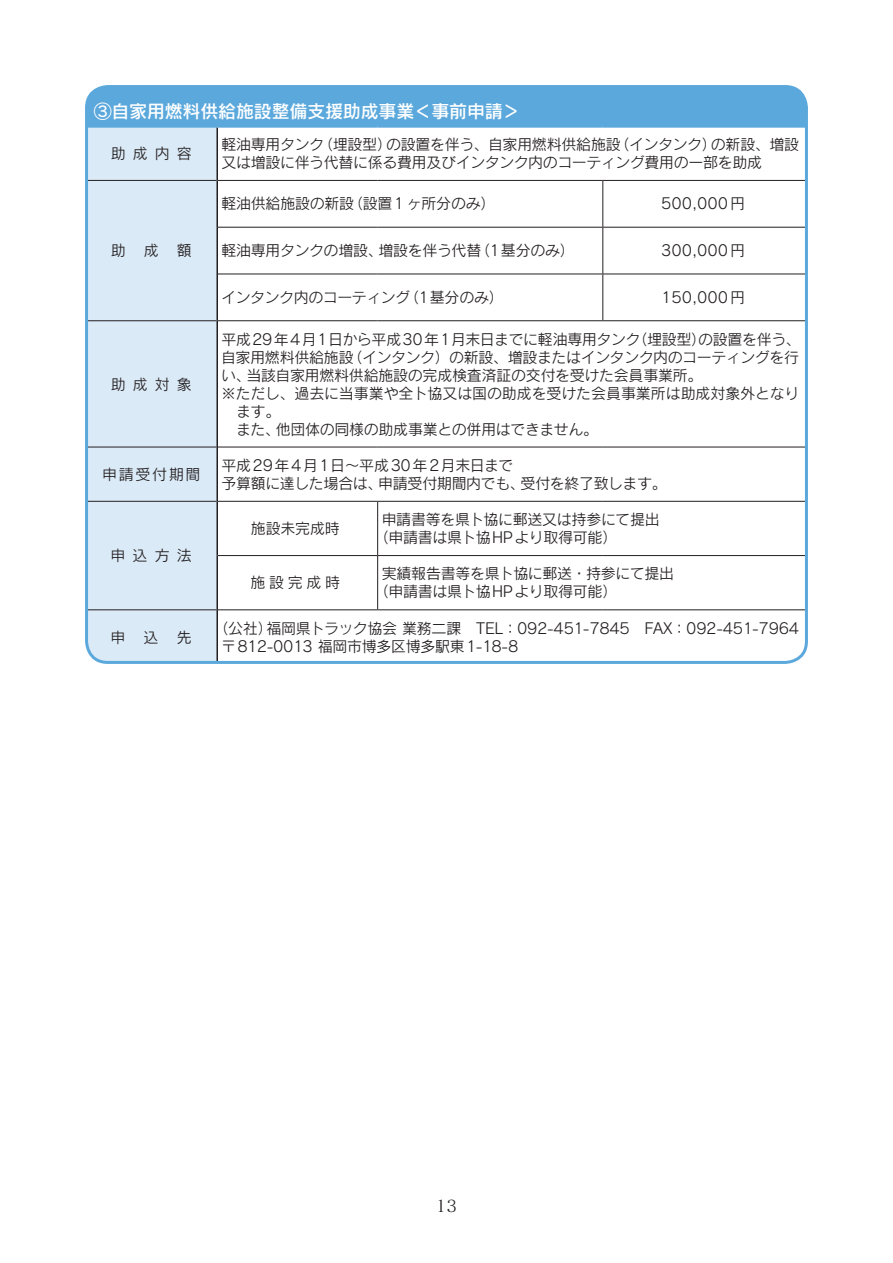
<style>
.page{position:relative;width:893px;height:1263px;background:#fff}
.page>*{position:absolute;margin:0;border:0;box-sizing:border-box;transform-origin:0 0}
.t1{font:18px "Rodin Pro DB";letter-spacing:-.01em;color:#fff}
.t2{font:16.5px "Matisse Pro M";color:#231f20}
.t3{font:15px/18px "Rodin Pro M";letter-spacing:-.02em;color:#231f20}
.t4{font:15px "Rodin Pro M";letter-spacing:.06em;color:#231f20}
</style>
<div class="page">
<div style="left:87px;top:87px;width:719px;height:39px;background:#5ba8dc"></div>
<div style="left:88px;top:128px;width:128px;height:533px;background:#dbeaf7"></div>
<svg style="left:218px;top:179px;width:587px;height:482px"></svg>
<hr style="left:87px;top:180px;width:129px;height:1px;background:#231f20">
<hr style="left:87px;top:320px;width:129px;height:1px;background:#231f20">
<hr style="left:218px;top:180px;width:160px;height:1px;background:#231f20">
<hr style="left:378px;top:180px;width:225px;height:1px;background:#231f20">
<hr style="left:603px;top:180px;width:203px;height:1px;background:#231f20">
<hr style="left:602px;top:181px;width:1px;height:46px;background:#231f20">
<hr style="left:218px;top:227px;width:160px;height:1px;background:#231f20">
<hr style="left:378px;top:227px;width:225px;height:1px;background:#231f20">
<hr style="left:218px;top:274px;width:160px;height:1px;background:#231f20">
<hr style="left:378px;top:274px;width:225px;height:1px;background:#231f20">
<hr style="left:218px;top:320px;width:160px;height:1px;background:#231f20">
<hr style="left:378px;top:320px;width:225px;height:1px;background:#231f20">
<hr style="left:603px;top:227px;width:203px;height:1px;background:#231f20">
<hr style="left:602px;top:228px;width:1px;height:46px;background:#231f20">
<hr style="left:603px;top:274px;width:203px;height:1px;background:#231f20">
<hr style="left:602px;top:274px;width:1px;height:46px;background:#231f20">
<hr style="left:603px;top:320px;width:203px;height:1px;background:#231f20">
<hr style="left:87px;top:447px;width:129px;height:1px;background:#231f20">
<hr style="left:87px;top:501px;width:129px;height:1px;background:#231f20">
<hr style="left:218px;top:447px;width:160px;height:1px;background:#231f20">
<hr style="left:378px;top:447px;width:225px;height:1px;background:#231f20">
<hr style="left:603px;top:447px;width:203px;height:1px;background:#231f20">
<hr style="left:218px;top:501px;width:160px;height:1px;background:#231f20">
<hr style="left:378px;top:501px;width:225px;height:1px;background:#231f20">
<hr style="left:377px;top:502px;width:1px;height:53px;background:#231f20">
<hr style="left:603px;top:501px;width:203px;height:1px;background:#231f20">
<hr style="left:218px;top:555px;width:160px;height:1px;background:#231f20">
<hr style="left:378px;top:555px;width:225px;height:1px;background:#231f20">
<hr style="left:377px;top:556px;width:1px;height:53px;background:#231f20">
<hr style="left:603px;top:555px;width:203px;height:1px;background:#231f20">
<hr style="left:87px;top:609px;width:129px;height:1px;background:#231f20">
<hr style="left:218px;top:609px;width:160px;height:1px;background:#231f20">
<hr style="left:378px;top:609px;width:225px;height:1px;background:#231f20">
<hr style="left:603px;top:609px;width:203px;height:1px;background:#231f20">
<hr style="left:87px;top:125px;width:130px;height:3px;background:#5ba8dc">
<hr style="left:217px;top:125px;width:161px;height:3px;background:#5ba8dc">
<hr style="left:378px;top:125px;width:225px;height:3px;background:#5ba8dc">
<hr style="left:603px;top:125px;width:203px;height:3px;background:#5ba8dc">
<hr style="left:216px;top:128px;width:2px;height:52px;background:#231f20">
<hr style="left:216px;top:180px;width:2px;height:47px;background:#231f20">
<hr style="left:216px;top:227px;width:2px;height:47px;background:#231f20">
<hr style="left:216px;top:274px;width:2px;height:47px;background:#231f20">
<hr style="left:216px;top:321px;width:2px;height:126px;background:#231f20">
<hr style="left:216px;top:447px;width:2px;height:54px;background:#231f20">
<hr style="left:216px;top:501px;width:2px;height:54px;background:#231f20">
<hr style="left:216px;top:555px;width:2px;height:55px;background:#231f20">
<hr style="left:216px;top:610px;width:2px;height:52px;background:#231f20">
<div style="left:85px;top:85px;width:723px;height:579px;border:3px solid #5ba8dc;border-radius:21px"></div>
<p class="t1" style="left:94px;top:99px;width:428px">③自家用燃料供給施設整備支援助成事業＜事前申請＞</p>
<p class="t3" style="left:111px;top:144px;width:82px">助成内容</p>
<p class="t3" style="left:221px;top:135px;width:579px">軽油専用タンク（埋設型）の設置を伴う、自家用燃料供給施設（インタンク）の新設、増設又は増設に伴う代替に係る費用及びインタンク内のコーティング費用の一部を助成</p>
<p class="t3" style="left:111px;top:241px;width:82px">助成額</p>
<p class="t3" style="left:111px;top:374px;width:82px">助成対象</p>
<p class="t3" style="left:102px;top:465px;width:100px">申請受付期間</p>
<p class="t3" style="left:111px;top:546px;width:83px">申込方法</p>
<p class="t3" style="left:111px;top:627px;width:83px">申込先</p>
<p class="t3" style="left:221px;top:194px;width:276px">軽油供給施設の新設（設置1 ヶ所分のみ）</p>
<p class="t3" style="left:661px;top:194px;width:86px">500,000円</p>
<p class="t3" style="left:221px;top:241px;width:355px">軽油専用タンクの増設、増設を伴う代替（1基分のみ）</p>
<p class="t3" style="left:661px;top:241px;width:86px">300,000円</p>
<p class="t3" style="left:221px;top:288px;width:284px">インタンク内のコーティング（1基分のみ）</p>
<p class="t3" style="left:661px;top:288px;width:86px">150,000円</p>
<p class="t3" style="left:221px;top:329px;width:581px;text-align:justify">平成29年4月1日から平成30年1月末日までに軽油専用タンク（埋設型）の設置を伴う、自家用燃料供給施設（インタンク）の新設、増設またはインタンク内のコーティングを行い、当該自家用燃料供給施設の完成検査済証の交付を受けた会員事業所。</p>
<p class="t3" style="left:236px;top:383px;width:565px;text-indent:-15px">※ただし、過去に当事業や全ト協又は国の助成を受けた会員事業所は助成対象外となります。</p>
<p class="t3" style="left:236px;top:419px;width:364px">また、他団体の同様の助成事業との併用はできません。</p>
<p class="t4" style="left:221px;top:455px;width:294px">平成29年4月1日〜平成30年2月末日まで</p>
<p class="t3" style="left:221px;top:474px;width:447px">予算額に達した場合は、申請受付期間内でも、受付を終了致します。</p>
<p class="t3" style="left:251px;top:519px;width:90px">施設未完成時</p>
<p class="t3" style="left:251px;top:573px;width:91px">施設完成時</p>
<p class="t3" style="left:382px;top:510px;width:280px">申請書等を県ト協に郵送又は持参にて提出</p>
<p class="t3" style="left:374px;top:528px;width:245px">（申請書は県ト協HPより取得可能）</p>
<p class="t3" style="left:382px;top:564px;width:294px">実績報告書等を県ト協に郵送・持参にて提出</p>
<p class="t3" style="left:374px;top:582px;width:245px">（申請書は県ト協HPより取得可能）</p>
<p class="t3" style="left:213px;top:618px;width:587px">（公社）福岡県トラック協会 業務二課　TEL：092-451-7845　FAX：092-451-7964</p>
<p class="t3" style="left:221px;top:636px;width:299px">〒812-0013 福岡市博多区博多駅東1-18-8</p>
<p class="t2" style="left:436px;top:1196px;width:23px">13</p>
</div>
